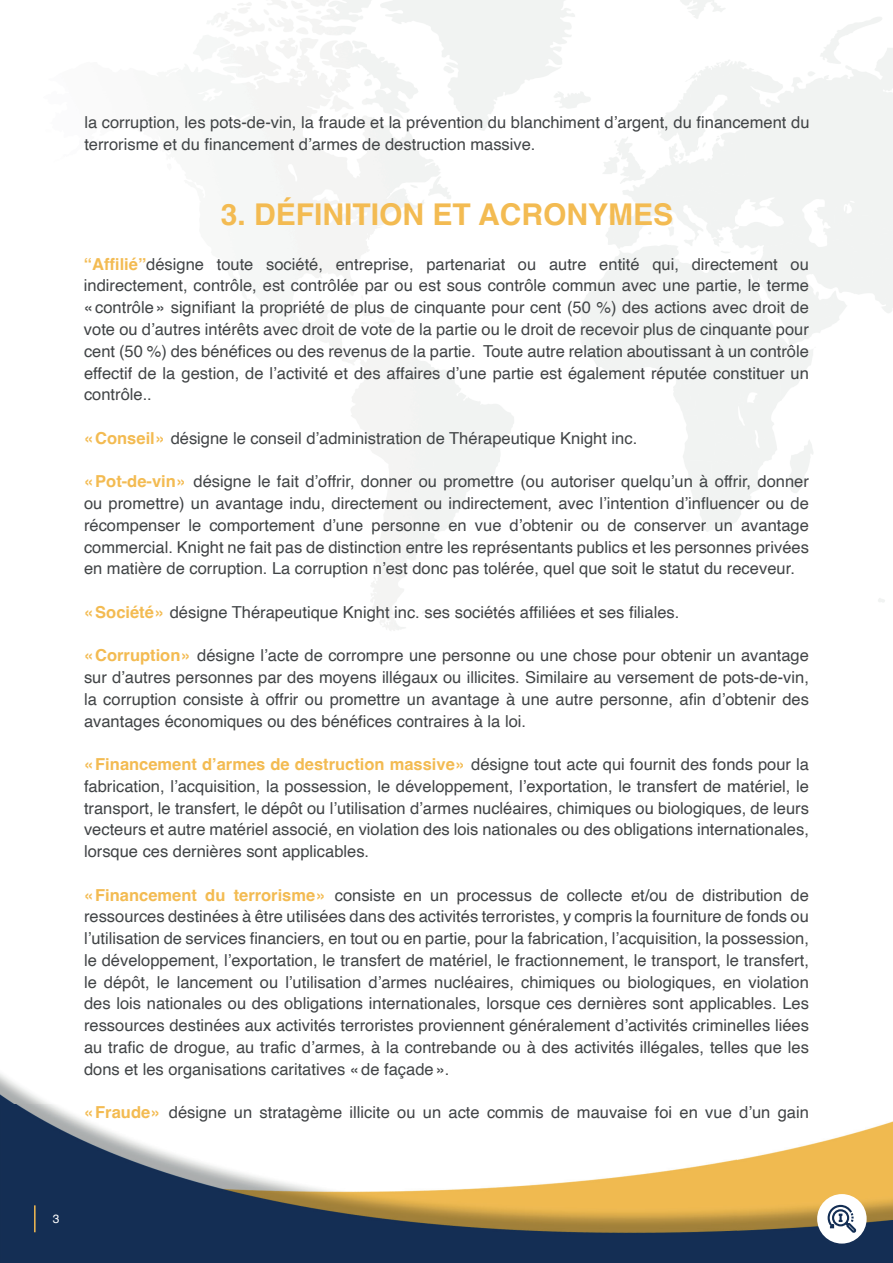
<style>
.page{position:relative;width:893px;height:1263px;background:#fff}
.page>*{position:absolute;margin:0;border:0;box-sizing:border-box;transform-origin:0 0}
.t1{font:700 30px "Helvetica";color:#f3bb52}
.t2{font:16.5px/21.8px "Helvetica";color:#414446;text-align:justify}
.t3{font:12px "Helvetica";color:#fff}
.s1{font-weight:700;color:#f3bb52}
</style>
<div class="page">
<img style="left:0;top:0;width:893px;height:1263px">
<div style="left:817px;top:1194px;width:50px;height:49px;background:#fff;border-radius:50%"></div>
<svg style="left:827px;top:1204px;width:30px;height:29px"></svg>
<hr style="left:34px;top:1205px;width:2px;height:27px;background:#f3bb52">
<p class="t2" style="left:84px;top:112px;width:727px">la corruption, les pots-de-vin, la fraude et la prévention du blanchiment d’argent, du financement du terrorisme et du financement d’armes de destruction massive.</p>
<h1 class="t1" style="left:221px;top:196px;width:454px">3. DÉFINITION ET ACRONYMES</h1>
<p class="t2" style="left:84px;top:253px;width:726px"><span class="s1">“Affilié”</span>désigne toute société, entreprise, partenariat ou autre entité qui, directement ou indirectement, contrôle, est contrôlée par ou est sous contrôle commun avec une partie, le terme « contrôle » signifiant la propriété de plus de cinquante pour cent (50 %) des actions avec droit de vote ou d’autres intérêts avec droit de vote de la partie ou le droit de recevoir plus de cinquante pour</p>
<p class="t2" style="left:84px;top:341px;width:726px">cent (50 %) des bénéfices ou des revenus de la partie. Toute autre relation aboutissant à un contrôle effectif de la gestion, de l’activité et des affaires d’une partie est également réputée constituer un contrôle..</p>
<p class="t2" style="left:84px;top:428px;width:555px"><span class="s1">« Conseil »</span> désigne le conseil d’administration de Thérapeutique Knight inc.</p>
<p class="t2" style="left:84px;top:471px;width:726px"><span class="s1">« Pot-de-vin »</span> désigne le fait d’offrir, donner ou promettre (ou autoriser quelqu’un à offrir, donner ou promettre) un avantage indu, directement ou indirectement, avec l’intention d’influencer ou de récompenser le comportement d’une personne en vue d’obtenir ou de conserver un avantage commercial. Knight ne fait pas de distinction entre les représentants publics et les personnes privées en matière de corruption. La corruption n’est donc pas tolérée, quel que soit le statut du receveur.</p>
<p class="t2" style="left:84px;top:602px;width:597px"><span class="s1">« Société »</span> désigne Thérapeutique Knight inc. ses sociétés affiliées et ses filiales.</p>
<p class="t2" style="left:84px;top:645px;width:726px"><span class="s1">« Corruption »</span> désigne l’acte de corrompre une personne ou une chose pour obtenir un avantage sur d’autres personnes par des moyens illégaux ou illicites. Similaire au versement de pots-de-vin, la corruption consiste à offrir ou promettre un avantage à une autre personne, afin d’obtenir des avantages économiques ou des bénéfices contraires à la loi.</p>
<p class="t2" style="left:84px;top:754px;width:726px"><span class="s1">« Financement d’armes de destruction massive »</span> désigne tout acte qui fournit des fonds pour la fabrication, l’acquisition, la possession, le développement, l’exportation, le transfert de matériel, le transport, le transfert, le dépôt ou l’utilisation d’armes nucléaires, chimiques ou biologiques, de leurs vecteurs et autre matériel associé, en violation des lois nationales ou des obligations internationales, lorsque ces dernières sont applicables.</p>
<p class="t2" style="left:84px;top:884px;width:726px"><span class="s1">« Financement du terrorisme »</span> consiste en un processus de collecte et/ou de distribution de ressources destinées à être utilisées dans des activités terroristes, y compris la fourniture de fonds ou l’utilisation de services financiers, en tout ou en partie, pour la fabrication, l’acquisition, la possession, le développement, l’exportation, le transfert de matériel, le fractionnement, le transport, le transfert, le dépôt, le lancement ou l’utilisation d’armes nucléaires, chimiques ou biologiques, en violation des lois nationales ou des obligations internationales, lorsque ces dernières sont applicables. Les ressources destinées aux activités terroristes proviennent généralement d’activités criminelles liées au trafic de drogue, au trafic d’armes, à la contrebande ou à des activités illégales, telles que les dons et les organisations caritatives « de façade ».</p>
<p class="t2" style="left:84px;top:1102px;width:726px"><span class="s1">« Fraude »</span> désigne un stratagème illicite ou un acte commis de mauvaise foi en vue d’un gain</p>
<p class="t3" style="left:53px;top:1209px;width:8px">3</p>
</div>
